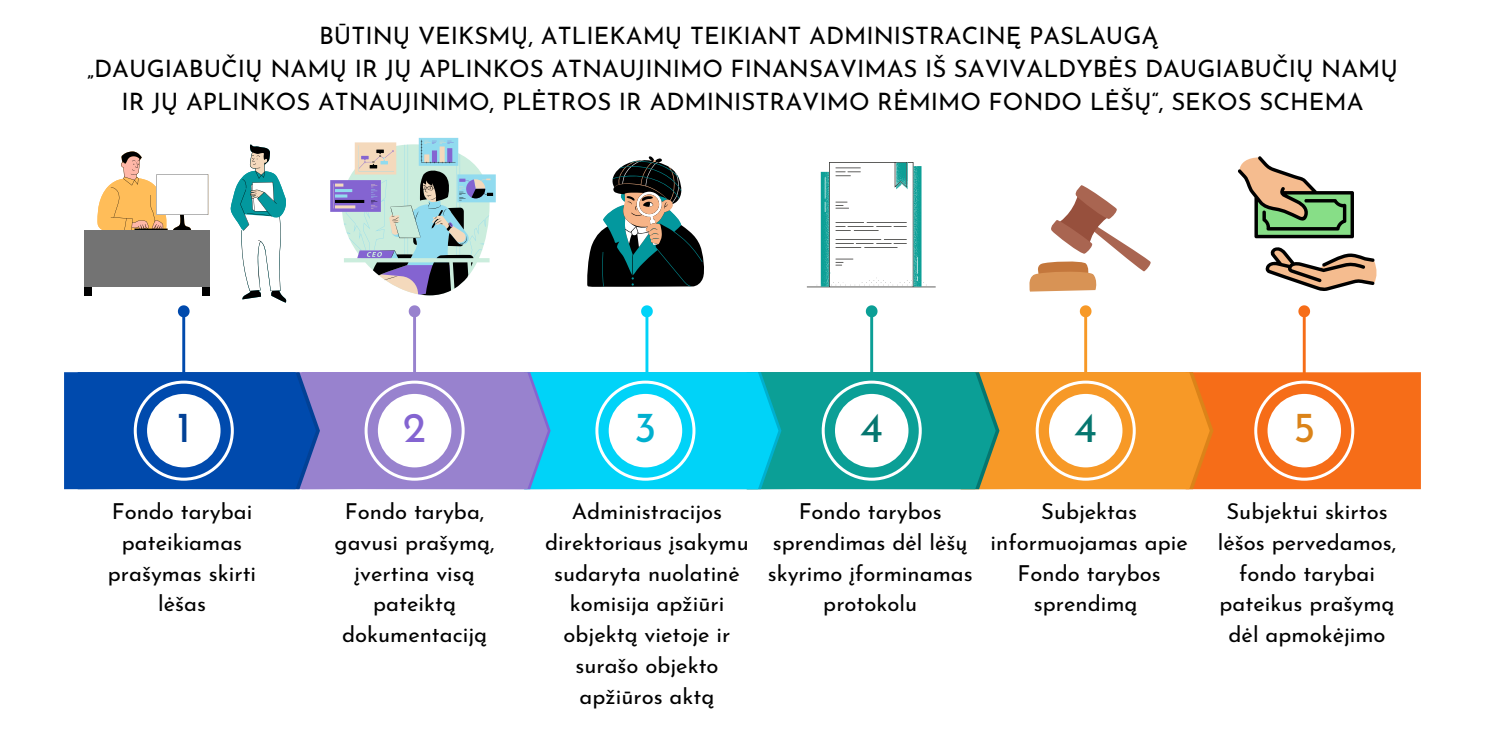
<style>
.page{position:relative;width:1485px;height:735px;background:#fff}
.page>*{position:absolute;margin:0;border:0;box-sizing:border-box;transform-origin:0 0}
.t1{font:42.8px "Josefin Sans";color:#05766f}
.t2{font:42.8px "Josefin Sans";color:#db8319}
.t3{font:42.8px "Josefin Sans";color:#024196}
.t4{font:42.8px "Josefin Sans";color:#8464d1}
.t5{font:42.8px "Josefin Sans";color:#00b0cf}
.t6{font:24px "Josefin Sans";color:#000}
.t7{font:22px/30.8px "Josefin Sans";color:#000;text-align:center}
</style>
<div class="page">
<hr style="left:1303px;top:317px;width:3px;height:64px;background:#f66d18">
<svg style="left:1298px;top:305px;width:13px;height:14px"></svg>
<hr style="left:1084px;top:317px;width:3px;height:64px;background:#f79927">
<svg style="left:1079px;top:305px;width:13px;height:14px"></svg>
<hr style="left:870px;top:317px;width:3px;height:64px;background:#0b9f96">
<svg style="left:865px;top:305px;width:13px;height:14px"></svg>
<hr style="left:645px;top:317px;width:3px;height:64px;background:#00d3f8">
<svg style="left:641px;top:305px;width:12px;height:14px"></svg>
<hr style="left:413px;top:317px;width:3px;height:64px;background:#9882ce">
<svg style="left:408px;top:305px;width:13px;height:14px"></svg>
<hr style="left:182px;top:317px;width:3px;height:64px;background:#004aad">
<svg style="left:177px;top:305px;width:13px;height:14px"></svg>
<svg style="left:64px;top:372px;width:1357px;height:117px"></svg>
<div style="left:835px;top:394px;width:73px;height:73px;background:#fff;border-radius:50%"></div>
<svg style="left:231px;top:144px;width:56px;height:159px"></svg>
<svg style="left:97px;top:151px;width:111px;height:79px"></svg>
<div style="left:84px;top:230px;width:126px;height:57px;background:#737373"></div>
<div style="left:84px;top:287px;width:7px;height:9px;background:#000"></div>
<div style="left:202px;top:287px;width:8px;height:9px;background:#000"></div>
<svg style="left:587px;top:156px;width:117px;height:131px"></svg>
<svg style="left:1029px;top:185px;width:122px;height:107px"></svg>
<svg style="left:330px;top:138px;width:166px;height:157px"></svg>
<svg style="left:807px;top:162px;width:129px;height:125px"></svg>
<svg style="left:1265px;top:247px;width:112px;height:44px"></svg>
<svg style="left:1238px;top:156px;width:116px;height:82px"></svg>
<p class="t6" style="left:319px;top:26px;width:841px">BŪTINŲ VEIKSMŲ, ATLIEKAMŲ TEIKIANT ADMINISTRACINĘ PASLAUGĄ</p>
<p class="t6" style="left:87px;top:59px;width:1313px">„DAUGIABUČIŲ NAMŲ IR JŲ APLINKOS ATNAUJINIMO FINANSAVIMAS IŠ SAVIVALDYBĖS DAUGIABUČIŲ NAMŲ</p>
<p class="t6" style="left:121px;top:92px;width:1244px">IR JŲ APLINKOS ATNAUJINIMO, PLĖTROS IR ADMINISTRAVIMO RĖMIMO FONDO LĖŠŲ“, SEKOS SCHEMA</p>
<p class="t3" style="left:177px;top:409px;width:16px">1</p>
<p class="t4" style="left:403px;top:409px;width:25px">2</p>
<p class="t5" style="left:634px;top:409px;width:24px">3</p>
<p class="t1" style="left:860px;top:409px;width:24px">4</p>
<p class="t1" style="left:1074px;top:409px;width:24px">4</p>
<p class="t2" style="left:1293px;top:409px;width:24px">5</p>
<p class="t7" style="left:108px;top:498px;width:150px">Fondo tarybai pateikiamas prašymas skirti</p>
<p class="t7" style="left:158px;top:591px;width:49px">lėšas</p>
<p class="t7" style="left:335px;top:498px;width:162px">Fondo taryba, gavusi prašymą, įvertina visą pateiktą dokumentaciją</p>
<p class="t7" style="left:545px;top:498px;width:205px">Administracijos direktoriaus įsakymu sudaryta nuolatinė komisija apžiūri objektą vietoje ir surašo objekto apžiūros aktą</p>
<p class="t7" style="left:768px;top:498px;width:206px">Fondo tarybos sprendimas dėl lėšų skyrimo įforminamas protokolu</p>
<p class="t7" style="left:991px;top:498px;width:199px">Subjektas informuojamas apie<br>Fondo tarybos sprendimą</p>
<p class="t7" style="left:1218px;top:498px;width:180px">Subjektui skirtos lėšos pervedamos, fondo tarybai pateikus prašymą dėl apmokėjimo</p>
</div>
